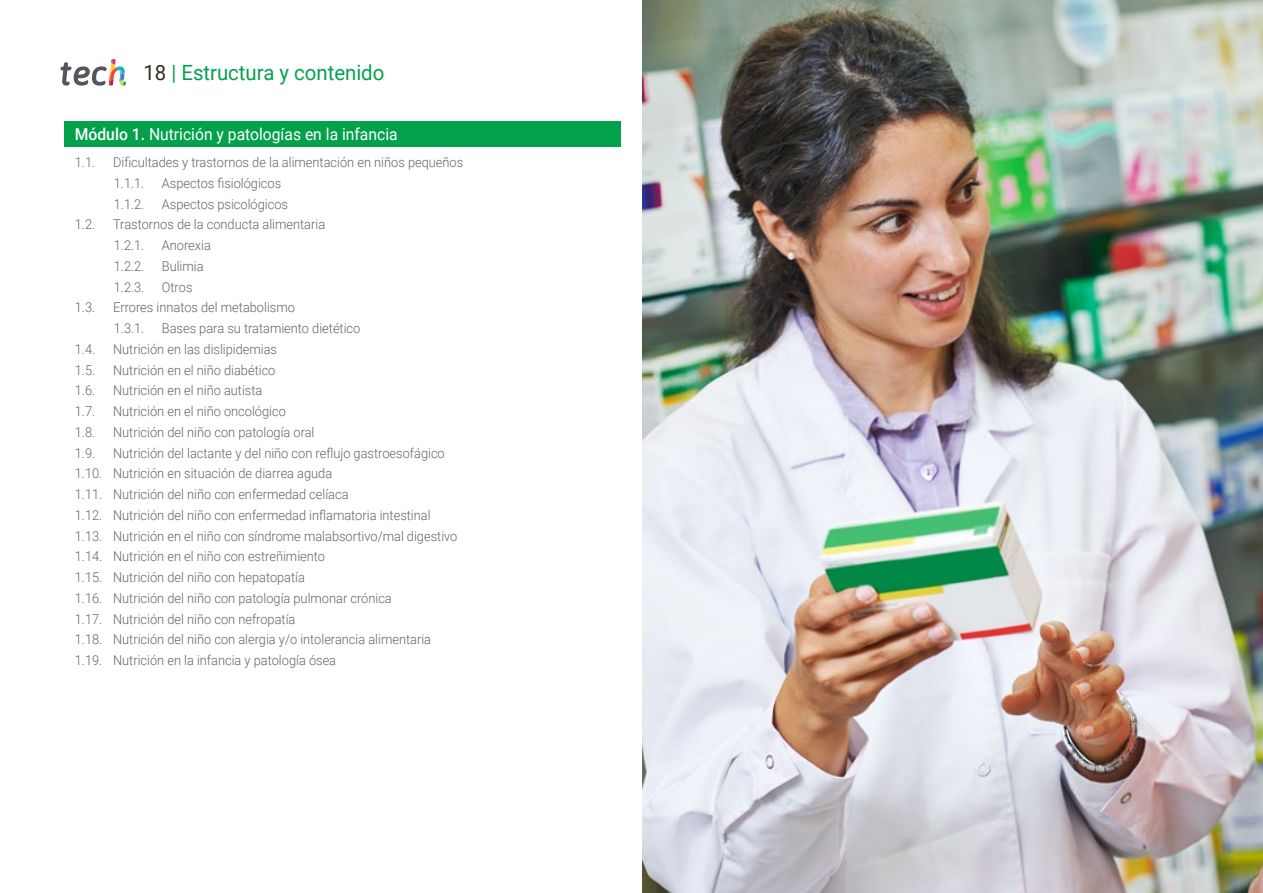
<style>
.page{position:relative;width:1263px;height:893px;background:#fff}
.page>*{position:absolute;margin:0;border:0;box-sizing:border-box;transform-origin:0 0}
.t1{font:21px "Roboto";color:#04a14d}
.t2{font:16.5px "Roboto";color:#fff;scale:.95 1}
.t3{font:300 13.5px/20.7px "Roboto";color:#61646a;scale:.95 1}
.s1{color:#312e20}
.s2{font-weight:500}
</style>
<div class="page">
<div style="left:64px;top:121px;width:557px;height:25px;background:#04a14d"></div>
<img style="left:642px;top:0;width:621px;height:893px">
<svg style="left:61px;top:59px;width:65px;height:27px"></svg>
<h1 class="t1" style="left:144px;top:57px;width:242px"><span class="s1">18</span> | Estructura y contenido</h1>
<p class="t2" style="left:75px;top:123px;width:341px"><span class="s2">Módulo 1.</span> Nutrición y patologías en la infancia</p>
<p class="t3" style="left:75px;top:151px;width:23px">1.1.</p>
<p class="t3" style="left:113px;top:151px;width:370px">Dificultades y trastornos de la alimentación en niños pequeños<br>1.1.1.</p>
<p class="t3" style="left:162px;top:172px;width:127px">Aspectos fisiológicos</p>
<p class="t3" style="left:114px;top:193px;width:34px">1.1.2.</p>
<p class="t3" style="left:162px;top:193px;width:134px">Aspectos psicológicos</p>
<p class="t3" style="left:75px;top:214px;width:23px">1.2.</p>
<p class="t3" style="left:113px;top:214px;width:225px">Trastornos de la conducta alimentaria<br>1.2.1.</p>
<p class="t3" style="left:162px;top:234px;width:53px">Anorexia</p>
<p class="t3" style="left:114px;top:255px;width:34px">1.2.2.</p>
<p class="t3" style="left:162px;top:255px;width:45px">Bulimia</p>
<p class="t3" style="left:114px;top:276px;width:34px">1.2.3.</p>
<p class="t3" style="left:162px;top:276px;width:34px">Otros</p>
<p class="t3" style="left:75px;top:297px;width:23px">1.3.</p>
<p class="t3" style="left:113px;top:297px;width:193px">Errores innatos del metabolismo<br>1.3.1.</p>
<p class="t3" style="left:162px;top:317px;width:210px">Bases para su tratamiento dietético</p>
<p class="t3" style="left:75px;top:338px;width:23px">1.4.</p>
<p class="t3" style="left:113px;top:338px;width:174px">Nutrición en las dislipidemias</p>
<p class="t3" style="left:75px;top:359px;width:23px">1.5.</p>
<p class="t3" style="left:113px;top:359px;width:172px">Nutrición en el niño diabético</p>
<p class="t3" style="left:75px;top:380px;width:23px">1.6.</p>
<p class="t3" style="left:113px;top:380px;width:159px">Nutrición en el niño autista</p>
<p class="t3" style="left:75px;top:400px;width:23px">1.7.</p>
<p class="t3" style="left:113px;top:400px;width:183px">Nutrición en el niño oncológico</p>
<p class="t3" style="left:75px;top:421px;width:23px">1.8.</p>
<p class="t3" style="left:113px;top:421px;width:213px">Nutrición del niño con patología oral</p>
<p class="t3" style="left:75px;top:442px;width:23px">1.9.</p>
<p class="t3" style="left:75px;top:442px;width:404px;text-indent:38px">Nutrición del lactante y del niño con reflujo gastroesofágico 1.10. Nutrición en situación de diarrea aguda<br>1.11. Nutrición del niño con enfermedad celíaca<br>1.12. Nutrición del niño con enfermedad inflamatoria intestinal 1.13. Nutrición en el niño con síndrome malabsortivo/mal digestivo 1.14. Nutrición en el niño con estreñimiento<br>1.15. Nutrición del niño con hepatopatía<br>1.16. Nutrición del niño con patología pulmonar crónica<br>1.17. Nutrición del niño con nefropatía<br>1.18. Nutrición del niño con alergia y/o intolerancia alimentaria 1.19. Nutrición en la infancia y patología ósea</p>
</div>
